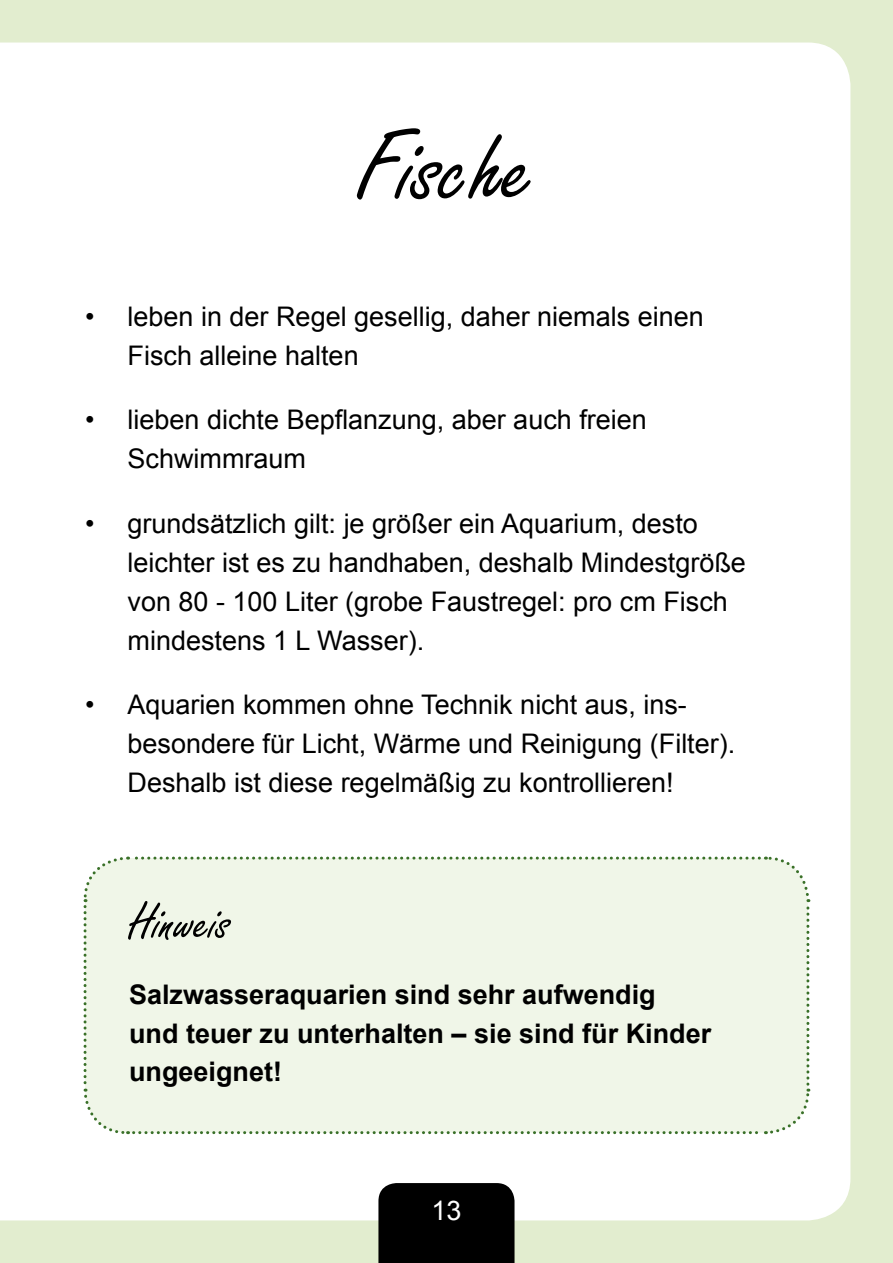
<style>
.page{position:relative;width:893px;height:1263px;background:#e2edcf}
.page>*{position:absolute;margin:0;border:0;box-sizing:border-box;transform-origin:0 0}
.t1{font:108px "Freestyle Script";color:#000}
.t2{font:54px "Freestyle Script";color:#000}
.t3{font:27px/39px "Arial";color:#000}
.t4{font:700 27px/39px "Arial";color:#000}
.t5{font:27px "Arial";color:#fff}
</style>
<div class="page">
<div style="left:0;top:43px;width:850px;height:1177px;background:#fff"></div>
<div style="left:378px;top:1183px;width:136px;height:80px;background:#000"></div>
<div style="left:82px;top:855px;width:729px;height:281px;background:#f0f6e8"></div>
<h1 class="t1" style="left:358px;top:109px;width:179px">Fische</h1>
<p class="t3" style="left:128px;top:297px;width:578px;text-indent:-43px">• leben in der Regel gesellig, daher niemals einen<br>Fisch alleine halten</p>
<p class="t3" style="left:128px;top:400px;width:521px;text-indent:-43px">• lieben dichte Bepflanzung, aber auch freien<br>Schwimmraum</p>
<p class="t3" style="left:128px;top:504px;width:620px;text-indent:-43px">• grundsätzlich gilt: je größer ein Aquarium, desto leichter ist es zu handhaben, deshalb Mindestgröße von 80 - 100 Liter (grobe Faustregel: pro cm Fisch mindestens 1 L Wasser).</p>
<p class="t3" style="left:128px;top:685px;width:609px;text-indent:-43px">• Aquarien kommen ohne Technik nicht aus, ins&shy;besondere für Licht, Wärme und Reinigung (Filter).<br>Deshalb ist diese regelmäßig zu kontrollieren!</p>
<h2 class="t2" style="left:129px;top:893px;width:103px">Hinweis</h2>
<p class="t4" style="left:129px;top:975px;width:584px">Salzwasseraquarien sind sehr aufwendig und teuer zu unterhalten – sie sind für Kinder ungeeignet!</p>
<p class="t5" style="left:431px;top:1193px;width:32px">13</p>
</div>
